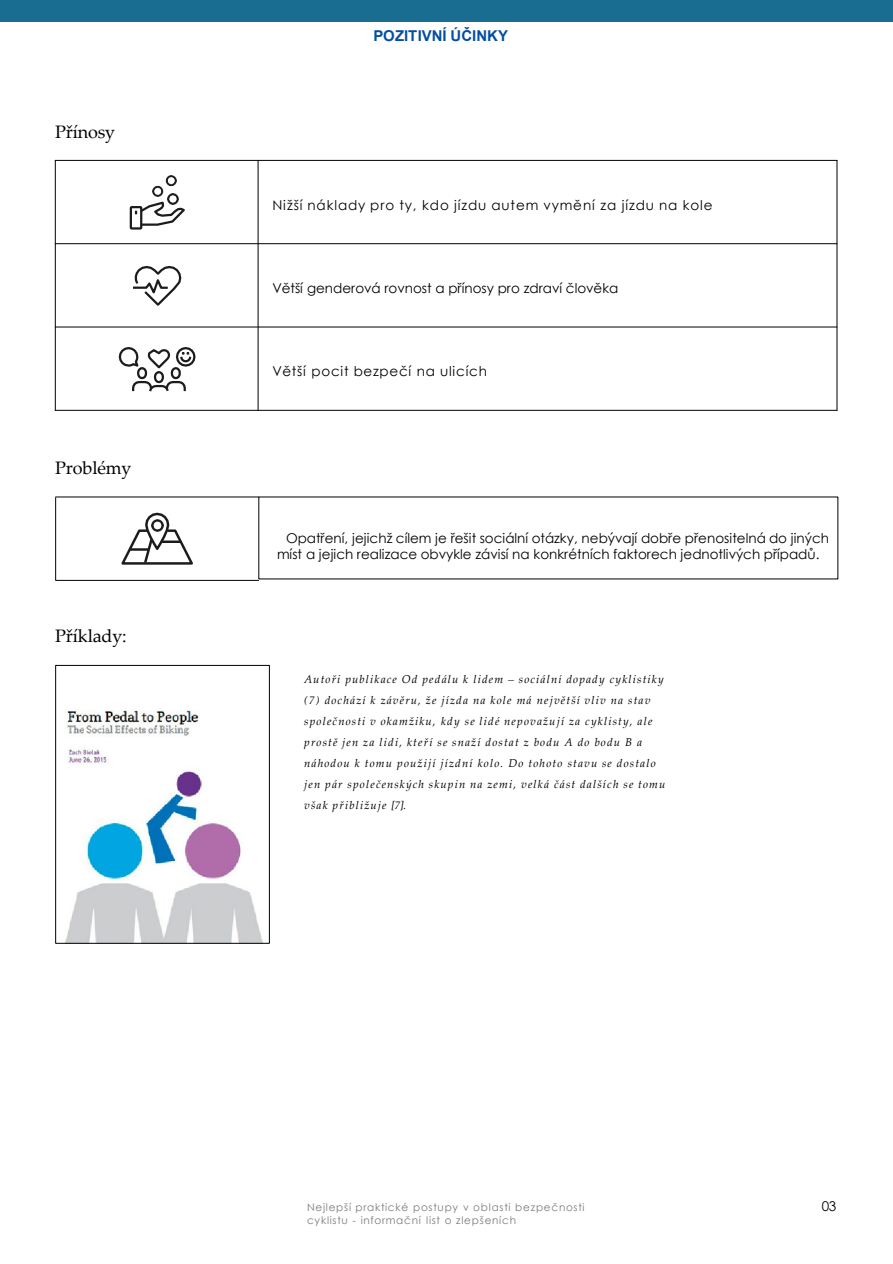
<style>
.page{position:relative;width:893px;height:1264px;background:#fff}
.page>*{position:absolute;margin:0;border:0;box-sizing:border-box;transform-origin:0 0}
.t1{font:18px "Palatino Linotype";letter-spacing:-.01em;color:#000}
.t2{font:700 15px "Arial";color:#034ea2}
.t3{font:13.5px/16.2px "Century Gothic";letter-spacing:.005em;color:#000}
.t4{font:13.5px "Century Gothic";letter-spacing:.065em;color:#000}
.t5{font:13.5px "Century Gothic";letter-spacing:.055em;color:#000}
.t6{font:italic 11.4px/21px "Palatino Linotype";letter-spacing:.1em;color:#000}
.t7{font:10.5px/12.6px "Century Gothic";letter-spacing:.075em;color:#7a7a7b}
</style>
<div class="page">
<div style="left:0;top:0;width:892px;height:22px;background:#186d90"></div>
<hr style="left:258px;top:160px;width:1px;height:250px;background:#000">
<hr style="left:55px;top:243px;width:782px;height:1px;background:#000">
<hr style="left:55px;top:326px;width:782px;height:1px;background:#000">
<hr style="left:55px;top:160px;width:1px;height:250px;background:#000">
<hr style="left:836px;top:160px;width:1px;height:250px;background:#000">
<hr style="left:55px;top:160px;width:782px;height:1px;background:#000">
<hr style="left:55px;top:410px;width:782px;height:1px;background:#000">
<svg style="left:129px;top:193px;width:56px;height:37px"></svg>
<img style="left:153px;top:175px;width:24px;height:21px">
<svg style="left:133px;top:266px;width:49px;height:40px"></svg>
<svg style="left:118px;top:347px;width:78px;height:45px"></svg>
<hr style="left:55px;top:496px;width:204px;height:1px;background:#000">
<hr style="left:55px;top:497px;width:1px;height:83px;background:#000">
<hr style="left:55px;top:580px;width:204px;height:1px;background:#000">
<svg style="left:121px;top:512px;width:72px;height:53px"></svg>
<hr style="left:162px;top:540px;width:18px;height:3px;background:#1d1c1b">
<img style="left:65px;top:710px;width:198px;height:231px">
<div style="left:55px;top:665px;width:215px;height:278px;border:1px solid #000"></div>
<p class="t1" style="left:55px;top:119px;width:61px">Přínosy</p>
<p class="t1" style="left:55px;top:455px;width:78px">Problémy</p>
<p class="t1" style="left:55px;top:623px;width:73px">Příklady:</p>
<p class="t2" style="left:373px;top:25px;width:136px">POZITIVNÍ ÚČINKY</p>
<p class="t4" style="left:272px;top:195px;width:441px">Nižší náklady pro ty, kdo jízdu autem vymění za jízdu na kole</p>
<p class="t3" style="left:272px;top:279px;width:347px">Větší genderová rovnost a přínosy pro zdraví člověka</p>
<p class="t5" style="left:272px;top:362px;width:216px">Větší pocit bezpečí na ulicích</p>
<p class="t3" style="left:277px;top:529px;width:553px;text-indent:9px">Opatření, jejichž cílem je řešit sociální otázky, nebývají dobře přenositelná do jiných míst a jejich realizace obvykle závisí na konkrétních faktorech jednotlivých případů.</p>
<p class="t6" style="left:304px;top:668px;width:363px">Autoři publikace Od pedálu k lidem – sociální dopady cyklistiky (7) dochází k závěru, že jízda na kole má největší vliv na stav společnosti v okamžiku, kdy se lidé nepovažují za cyklisty, ale prostě jen za lidi, kteří se snaží dostat z bodu A do bodu B a náhodou k tomu použijí jízdní kolo. Do tohoto stavu se dostalo jen pár společenských skupin na zemi, velká část dalších se tomu však přibližuje [7].</p>
<p class="t7" style="left:307px;top:1200px;width:279px">Nejlepší praktické postupy v oblasti bezpečnosti cyklistu - informační list o zlepšeních</p>
<p class="t3" style="left:821px;top:1197px;width:16px">03</p>
</div>
